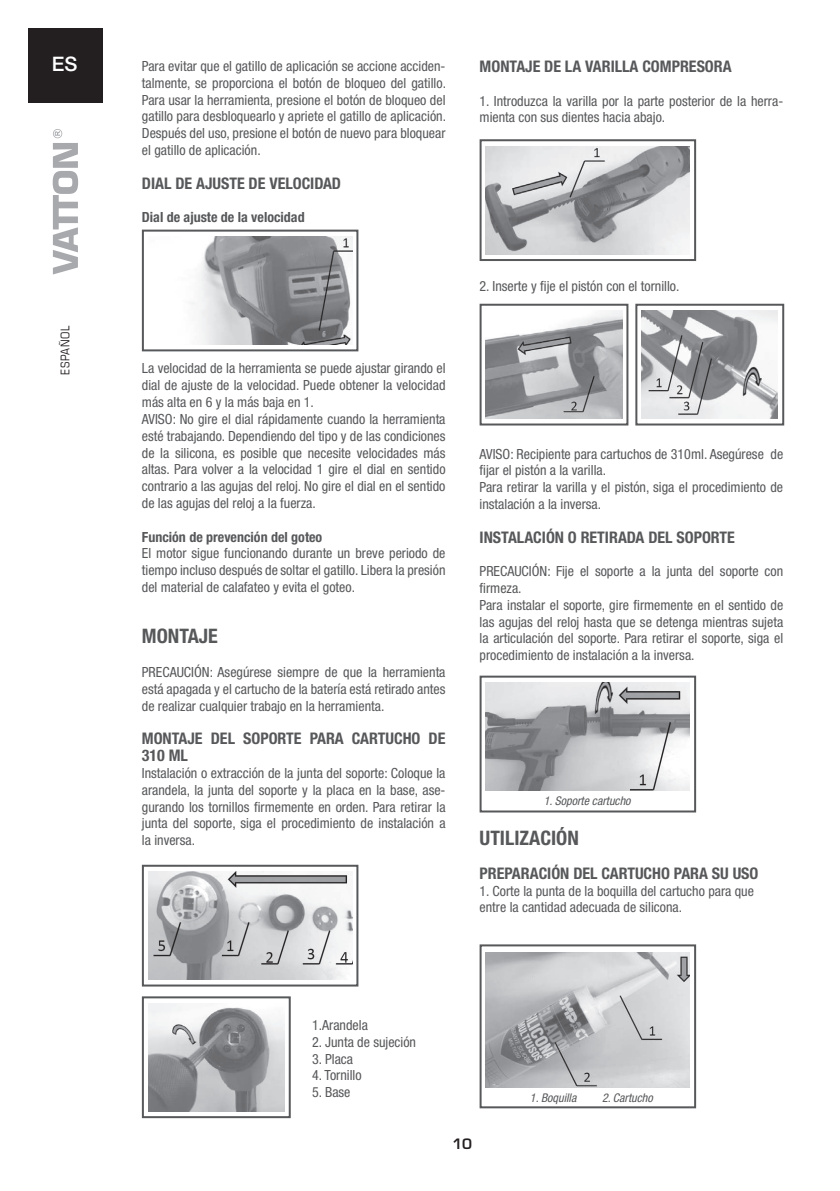
<style>
.page{position:relative;width:840px;height:1191px;background:#fff}
.page>*{position:absolute;margin:0;border:0;box-sizing:border-box;transform-origin:0 0}
.t1{font:700 condensed 20px "Helvetica Neue LT Std";color:#57585a}
.t2{font:500 20px "Helvetica Neue LT Std";color:#fff}
.t3{font:700 condensed 16px/16.8px "Helvetica Neue LT Std";color:#57585a}
.t4{font:condensed 14px/16.8px "Helvetica Neue LT Std";color:#57585a}
.t5{font:700 condensed 14px "Helvetica Neue LT Std";color:#57585a}
.t6{font:600 14px "Eurostile LT Std";color:#231f20}
.t7{font:italic condensed 12px "Helvetica Neue LT Std";color:#57585a}
.t8{font:condensed 12px "Eurostile LT Std";letter-spacing:.05em;color:#231f20}
</style>
<div class="page">
<div style="left:28px;top:28px;width:74px;height:74px;background:#231f20"></div>
<svg style="left:53px;top:129px;width:25px;height:145px"></svg>
<img style="left:190px;top:237px;width:162px;height:107px">
<div style="left:142px;top:230px;width:216px;height:121px;border:2px solid #57585a"></div>
<img style="left:485px;top:146px;width:204px;height:108px">
<div style="left:479px;top:139px;width:216px;height:122px;border:2px solid #57585a"></div>
<img style="left:148px;top:871px;width:204px;height:108px">
<div style="left:142px;top:864px;width:216px;height:122px;border:2px solid #57585a"></div>
<img style="left:485px;top:682px;width:204px;height:108px">
<div style="left:479px;top:675px;width:216px;height:137px;border:2px solid #57585a"></div>
<img style="left:485px;top:952px;width:204px;height:135px">
<div style="left:479px;top:944px;width:216px;height:164px;border:2px solid #57585a"></div>
<img style="left:485px;top:311px;width:137px;height:107px">
<div style="left:479px;top:304px;width:149px;height:121px;border:2px solid #57585a"></div>
<img style="left:641px;top:311px;width:136px;height:107px">
<div style="left:635px;top:304px;width:148px;height:121px;border:2px solid #57585a"></div>
<img style="left:148px;top:1003px;width:136px;height:108px">
<div style="left:142px;top:996px;width:148px;height:122px;border:2px solid #57585a"></div>
<h1 class="t2" style="left:52px;top:52px;width:27px">ES</h1>
<p class="t8" style="left:58px;top:375px;width:51px;rotate:-90deg">ESPAÑOL</p>
<p class="t4" style="left:142px;top:57px;width:305px;text-align:justify">Para evitar que el gatillo de aplicación se accione acciden&shy;talmente, se proporciona el botón de bloqueo del gatillo.<br>Para usar la herramienta, presione el botón de bloqueo del gatillo para desbloquearlo y apriete el gatillo de aplicación.<br>Después del uso, presione el botón de nuevo para bloquear el gatillo de aplicación.</p>
<p class="t3" style="left:142px;top:174px;width:201px">DIAL DE AJUSTE DE VELOCIDAD</p>
<p class="t5" style="left:142px;top:209px;width:164px">Dial de ajuste de la velocidad</p>
<p class="t4" style="left:142px;top:360px;width:305px">La velocidad de la herramienta se puede ajustar girando el dial de ajuste de la velocidad. Puede obtener la velocidad más alta en 6 y la más baja en 1.<br>AVISO: No gire el dial rápidamente cuando la herramienta esté trabajando. Dependiendo del tipo y de las condiciones de la silicona, es posible que necesite velocidades más altas. Para volver a la velocidad 1 gire el dial en sentido contrario a las agujas del reloj. No gire el dial en el sentido de las agujas del reloj a la fuerza.</p>
<p class="t5" style="left:142px;top:528px;width:182px">Función de prevención del goteo</p>
<p class="t4" style="left:142px;top:545px;width:305px;text-align:justify">El motor sigue funcionando durante un breve periodo de tiempo incluso después de soltar el gatillo. Libera la presión del material de calafateo y evita el goteo.</p>
<h1 class="t1" style="left:142px;top:624px;width:77px">MONTAJE</h1>
<p class="t4" style="left:142px;top:663px;width:305px;text-align:justify">PRECAUCIÓN: Asegúrese siempre de que la herramienta está apagada y el cartucho de la batería está retirado antes de realizar cualquier trabajo en la herramienta.</p>
<p class="t3" style="left:142px;top:730px;width:305px">MONTAJE DEL SOPORTE PARA CARTUCHO DE<br>310 ML</p>
<p class="t4" style="left:142px;top:764px;width:305px;text-align:justify">Instalación o extracción de la junta del soporte: Coloque la arandela, la junta del soporte y la placa en la base, ase&shy;gurando los tornillos firmemente en orden. Para retirar la junta del soporte, siga el procedimiento de instalación a la inversa.</p>
<p class="t3" style="left:479px;top:58px;width:253px">MONTAJE DE LA VARILLA COMPRESORA</p>
<p class="t4" style="left:479px;top:92px;width:305px">1. Introduzca la varilla por la parte posterior de la herra&shy;mienta con sus dientes hacia abajo.</p>
<p class="t4" style="left:479px;top:277px;width:201px">2. Inserte y fije el pistón con el tornillo.</p>
<p class="t4" style="left:479px;top:445px;width:305px">AVISO: Recipiente para cartuchos de 310ml. Asegúrese de fijar el pistón a la varilla.<br>Para retirar la varilla y el pistón, siga el procedimiento de instalación a la inversa.</p>
<p class="t3" style="left:479px;top:528px;width:257px">INSTALACIÓN O RETIRADA DEL SOPORTE</p>
<p class="t4" style="left:479px;top:563px;width:305px">PRECAUCIÓN: Fije el soporte a la junta del soporte con firmeza.<br>Para instalar el soporte, gire firmemente en el sentido de las agujas del reloj hasta que se detenga mientras sujeta la articulación del soporte. Para retirar el soporte, siga el procedimiento de instalación a la inversa.</p>
<p class="t7" style="left:543px;top:793px;width:88px">1. Soporte cartucho</p>
<h1 class="t1" style="left:479px;top:826px;width:101px">UTILIZACIÓN</h1>
<p class="t3" style="left:479px;top:864px;width:280px">PREPARACIÓN DEL CARTUCHO PARA SU USO</p>
<p class="t4" style="left:479px;top:882px;width:276px">1. Corte la punta de la boquilla del cartucho para que entre la cantidad adecuada de silicona.</p>
<p class="t4" style="left:312px;top:1016px;width:57px">1.Arandela</p>
<p class="t4" style="left:312px;top:1033px;width:105px">2. Junta de sujeción</p>
<p class="t4" style="left:312px;top:1050px;width:42px">3. Placa</p>
<p class="t4" style="left:312px;top:1067px;width:51px">4. Tornillo</p>
<p class="t4" style="left:312px;top:1083px;width:40px">5. Base</p>
<p class="t7" style="left:529px;top:1090px;width:48px">1. Boquilla</p>
<p class="t7" style="left:601px;top:1090px;width:52px">2. Cartucho</p>
<p class="t6" style="left:452px;top:1135px;width:21px">10</p>
</div>
